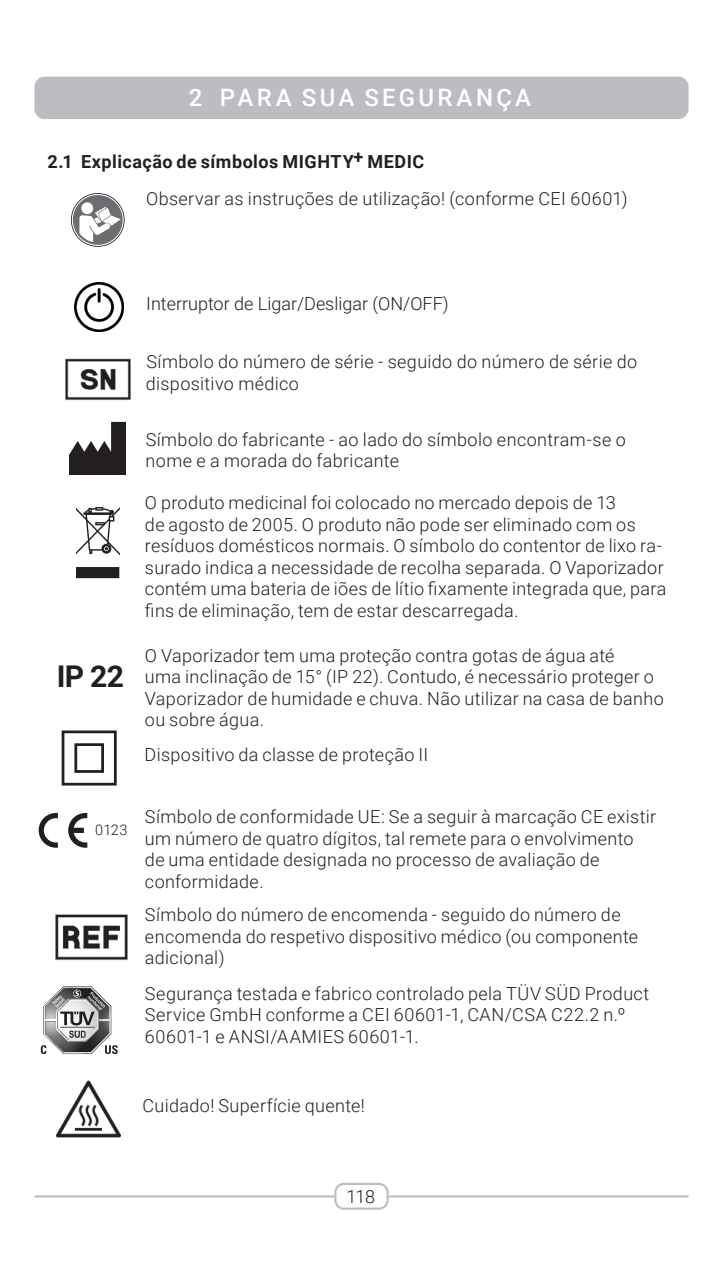
<style>
.page{position:relative;width:723px;height:1276px;background:#fff}
.page>*{position:absolute;margin:0;border:0;box-sizing:border-box;transform-origin:0 0}
.t1{font:700 30px "Roboto";color:#231f20}
.Ziel_Kapitel{font:500 24px "Roboto";letter-spacing:.145em;color:#fff}
.Fliestext{font:300 18px/21.6px "Roboto";letter-spacing:.02em;color:#231f20}
.Ziel_Zwischenübersch{font:700 18px "Roboto";letter-spacing:.025em;color:#231f20}
.Fliestext-2{font:300 18px "Roboto";color:#231f20}
.t2{font:300 14.7px "Roboto";color:#231f20}
</style>
<div class="page">
<div style="left:334px;top:1182px;width:55px;height:27px;border:2px solid #bcbdc0;border-radius:9px"></div>
<hr style="left:34px;top:1195px;width:300px;height:2px;background:#bcbdc0">
<hr style="left:389px;top:1195px;width:299px;height:2px;background:#bcbdc0">
<div style="left:34px;top:77px;width:654px;height:42px;background:#bcbdc0;border-radius:10px"></div>
<img style="left:70px;top:421px;width:56px;height:54px">
<img style="left:76px;top:507px;width:43px;height:72px">
<svg style="left:68px;top:813px;width:19px;height:34px"></svg>
<svg style="left:39px;top:813px;width:19px;height:34px"></svg>
<svg style="left:41px;top:986px;width:77px;height:68px"></svg>
<div style="left:74px;top:743px;width:30px;height:30px;border:3px solid #231f20"></div>
<div style="left:62px;top:730px;width:55px;height:55px;border:3px solid #231f20"></div>
<svg style="left:71px;top:193px;width:54px;height:54px"></svg>
<img style="left:74px;top:282px;width:50px;height:50px">
<img style="left:56px;top:1080px;width:64px;height:58px">
<img style="left:55px;top:914px;width:72px;height:46px">
<img style="left:66px;top:358px;width:65px;height:42px">
<p class="Ziel_Kapitel" style="left:189px;top:81px;width:344px">2 PARA SUA SEGURANÇA</p>
<p class="Ziel_Zwischenübersch" style="left:47px;top:149px;width:378px">2.1 Explicação de símbolos MIGHTY+ MEDIC</p>
<p class="Fliestext" style="left:146px;top:187px;width:483px">Observar as instruções de utilização! (conforme CEI 60601)</p>
<p class="Fliestext-2" style="left:146px;top:291px;width:304px">Interruptor de Ligar/Desligar (ON/OFF)</p>
<p class="Fliestext" style="left:146px;top:350px;width:493px">Símbolo do número de série - seguido do número de série do dispositivo médico</p>
<p class="t1" style="left:57px;top:656px;width:69px">IP 22</p>
<p class="t2" style="left:95px;top:819px;width:34px">0123</p>
<p class="Fliestext" style="left:145px;top:428px;width:482px">Símbolo do fabricante - ao lado do símbolo encontram-se o nome e a morada do fabricante</p>
<p class="Fliestext" style="left:145px;top:491px;width:523px">O produto medicinal foi colocado no mercado depois de 13<br>de agosto de 2005. O produto não pode ser eliminado com os resíduos domésticos normais. O símbolo do contentor de lixo ra&shy;surado indica a necessidade de recolha separada. O Vaporizador contém uma bateria de iões de lítio fixamente integrada que, para fins de eliminação, tem de estar descarregada.</p>
<p class="Fliestext" style="left:145px;top:643px;width:520px">O Vaporizador tem uma proteção contra gotas de água até<br>uma inclinação de 15° (IP 22). Contudo, é necessário proteger o Vaporizador de humidade e chuva. Não utilizar na casa de banho ou sobre água.</p>
<p class="Fliestext" style="left:145px;top:743px;width:285px">Dispositivo da classe de proteção II</p>
<p class="Fliestext" style="left:145px;top:805px;width:513px">Símbolo de conformidade UE: Se a seguir à marcação CE existir um número de quatro dígitos, tal remete para o envolvimento de uma entidade designada no processo de avaliação de conformidade.</p>
<p class="Fliestext" style="left:145px;top:903px;width:495px">Símbolo do número de encomenda - seguido do número de encomenda do respetivo dispositivo médico (ou componente adicional)</p>
<p class="Fliestext" style="left:145px;top:982px;width:506px">Segurança testada e fabrico controlado pela TÜV SÜD Product<br>Service GmbH conforme a CEI 60601-1, CAN/CSA C22.2 n.º<br>60601-1 e ANSI/AAMIES 60601-1.</p>
<p class="Fliestext" style="left:142px;top:1094px;width:224px">Cuidado! Superfície quente!</p>
<p class="Fliestext" style="left:346px;top:1185px;width:30px">118</p>
</div>
